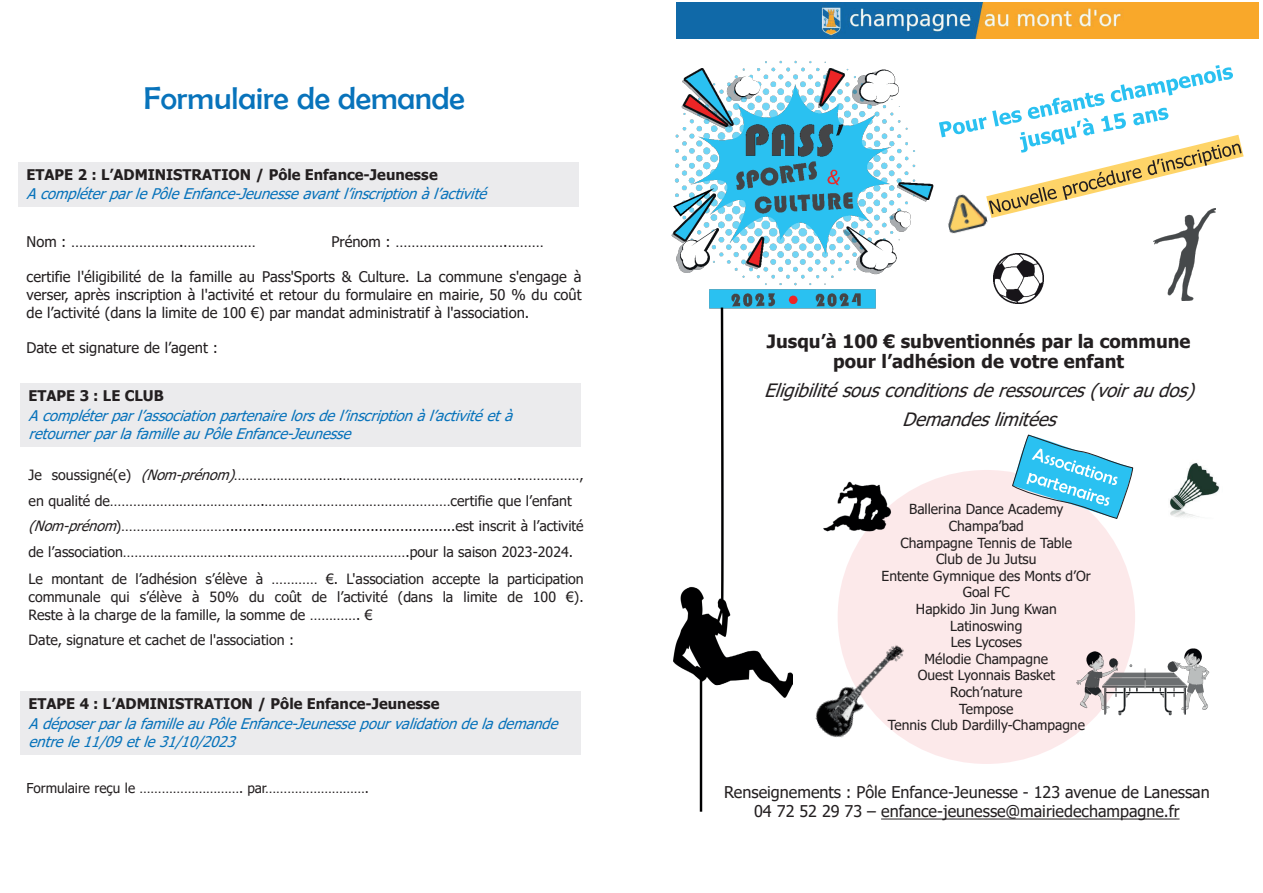
<style>
.page{position:relative;width:1263px;height:893px;background:#fff}
.page>*{position:absolute;margin:0;border:0;box-sizing:border-box;transform-origin:0 0}
.t1{font:31.65px "Berlin Sans FB";color:#0873bb}
.t2{font:italic 18.45px/29.2px "Tahoma";color:#231f20;text-align:center}
.t3{font:700 18.45px/20px "Tahoma";color:#231f20;text-align:center}
.t4{font:16.2px/19.4px "Tahoma";color:#231f20;text-align:center}
.t5{font:italic 14.7px/19.5px "Tahoma";color:#0873bb}
.t6{font:14.7px/17.7px "Tahoma";color:#231f20;text-align:justify}
.t7{font:14.1px/25.5px "Tahoma";color:#231f20}
.t8{font:13.8px/16.6px "Tahoma";color:#231f20;text-align:center}
.t9{font:13.65px "Tahoma";color:#231f20}
.s1{font-weight:700;font-style:normal;color:#231f20}
.s2{font-style:italic}
</style>
<div class="page">
<div style="left:838px;top:470px;width:297px;height:294px;background:#fce9ea;border-radius:50%"></div>
<img style="left:1170px;top:463px;width:50px;height:54px">
<img style="left:671px;top:38px;width:285px;height:271px">
<img style="left:823px;top:481px;width:68px;height:54px">
<svg style="left:881px;top:818px;width:298px;height:1px"></svg>
<img style="left:674px;top:306px;width:119px;height:506px">
<svg style="left:1012px;top:434px;width:121px;height:85px"></svg>
<img style="left:676px;top:2px;width:582px;height:36px">
<img style="left:942px;top:218px;width:46px;height:18px">
<svg style="left:939px;top:65px;width:305px;height:153px"></svg>
<img style="left:994px;top:253px;width:50px;height:50px">
<img style="left:1076px;top:648px;width:134px;height:67px">
<img style="left:1154px;top:208px;width:62px;height:92px">
<img style="left:815px;top:644px;width:93px;height:98px">
<div style="left:20px;top:691px;width:561px;height:63px;background:#ebebed"></div>
<div style="left:20px;top:383px;width:561px;height:63px;background:#ebebed"></div>
<div style="left:19px;top:162px;width:560px;height:45px;background:#ebebed"></div>
<p class="t1" style="left:144px;top:81px;width:322px">Formulaire de demande</p>
<p class="t5" style="left:27px;top:166px;width:468px;line-height:18.9px"><span class="s1">ETAPE 2 : L’ADMINISTRATION / Pôle Enfance-Jeunesse<br></span>AcompléterparlePôleEnfance-Jeunesseavantl’inscriptionàl’activité</p>
<p class="t6" style="left:27px;top:234px;width:231px">Nom : ……………………….………………</p>
<p class="t6" style="left:331px;top:234px;width:214px">Prénom : ……………………….………</p>
<p class="t6" style="left:27px;top:269px;width:557px">certifie l'éligibilité de la famille au Pass'Sports &amp; Culture. La commune s'engage à verser, après inscription à l'activité et retour du formulaire en mairie, 50 % du coût de l’activité (dans la limite de 100 €) par mandat administratif à l'association.</p>
<p class="t6" style="left:27px;top:340px;width:193px">Date et signature de l’agent :</p>
<p class="t5" style="left:29px;top:387px;width:492px"><span class="s1">ETAPE 3 : LE CLUB<br></span>Acompléterparl’associationpartenairelorsdel’inscriptionàl’activitéetà</p>
<p class="t5" style="left:29px;top:424px;width:330px">retournerparlafamilleauPôleEnfance-Jeunesse</p>
<p class="t7" style="left:29px;top:463px;width:557px">Je soussigné(e) <span class="s2">(Nom-prénom)</span>……………………….……………………………………….……………, en qualité de………………………………….…………………………………………certifie que l’enfant <span class="s2">(Nom-prénom</span>)………………………......................................................est inscrit à l’activité de l’association……………………….……………………………………….pour la saison 2023-2024.</p>
<p class="t7" style="left:29px;top:570px;width:557px;line-height:18.3px;text-align:justify">Le montant de l’adhésion s’élève à ………… €. L'association accepte la participation communale qui s’élève à 50% du coût de l’activité (dans la limite de 100 €).<br>Reste à la charge de la famille, la somme de …………. €</p>
<p class="t7" style="left:29px;top:628px;width:267px">Date, signature et cachet de l'association :</p>
<p class="t5" style="left:29px;top:695px;width:537px"><span class="s1">ETAPE 4 : L’ADMINISTRATION / Pôle Enfance-Jeunesse<br></span>AdéposerparlafamilleauPôleEnfance-Jeunessepourvalidationdelademande</p>
<p class="t5" style="left:29px;top:732px;width:214px">entrele11/09etle31/10/2023</p>
<p class="t9" style="left:27px;top:779px;width:344px">Formulaire reçu le ………………………. par……………………….</p>
<p class="t3" style="left:767px;top:332px;width:425px">Jusqu’à 100 € subventionnés par la commune pour l’adhésion de votre enfant</p>
<p class="t2" style="left:764px;top:376px;width:440px">Eligibilitésousconditionsderessources(voiraudos)<br>Demandeslimitées</p>
<p class="t8" style="left:882px;top:502px;width:211px">Ballerina Dance Academy<br>Champa’bad<br>Champagne Tennis de Table<br>Club de Ju Jutsu<br>Entente Gymnique des Monts d’Or<br>Goal FC<br>Hapkido Jin Jung Kwan<br>Latinoswing<br>Les Lycoses<br>Mélodie Champagne<br>Ouest Lyonnais Basket<br>Roch’nature<br>Tempose<br>Tennis Club Dardilly-Champagne</p>
<p class="t4" style="left:724px;top:783px;width:487px">Renseignements : Pôle Enfance-Jeunesse - 123 avenue de Lanessan<br>04 72 52 29 73 – enfance-jeunesse@mairiedechampagne.fr</p>
</div>
